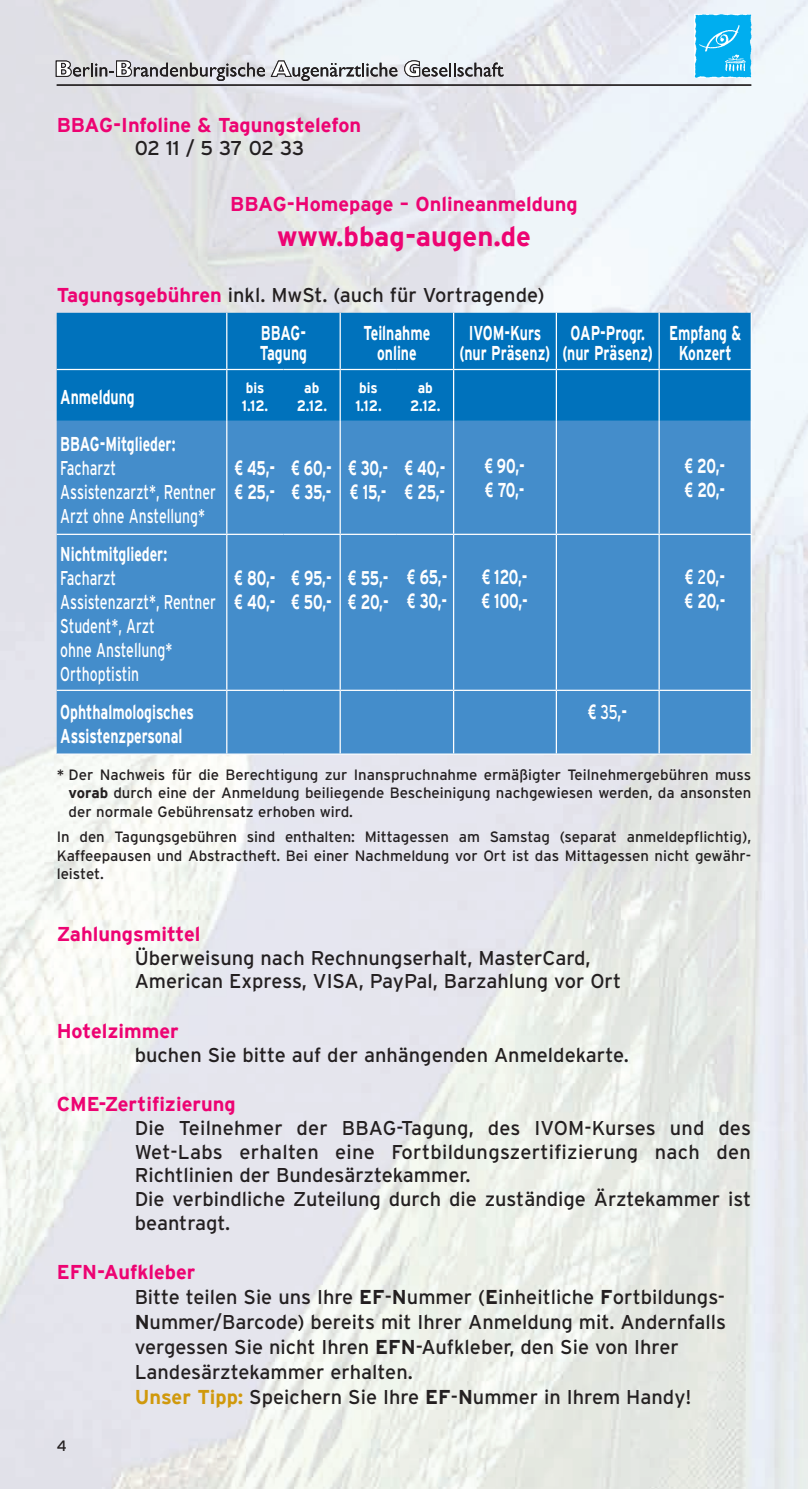
<style>
.page{position:relative;width:808px;height:1489px;background:#fff}
.page>*{position:absolute;margin:0;border:0;box-sizing:border-box;transform-origin:0 0}
.t1{font:700 27.5px "Interstate";color:#ed0372}
.t2{font:20px/23.8px "Interstate";color:#231f20}
.t3{font:700 20px/24px "Interstate";color:#fff;scale:.7 1}
.t4{font:20px/24px "Interstate";color:#fff;scale:.7 1}
.t5{font:700 20px "Interstate";color:#ed0372}
.t6{font:15px/18.8px "Interstate";color:#231f20;text-align:justify}
.t7{font:700 15px/18px "Interstate";color:#fff;scale:.9 1}
.s1{font-weight:700;color:#ed0372}
.s2{font-weight:700;color:#fff}
.s3{font-family:"Arial"}
.s4{font-weight:400}
.s5{font-family:"Arial";font-weight:700}
.s6{font-weight:700}
.s7{font-weight:700;color:#d0990c}
</style>
<div class="page">
<img style="left:0;top:0;width:808px;height:1488px">
<svg style="left:55px;top:60px;width:342px;height:21px;background:#b7b8bb"></svg>
<svg style="left:404px;top:60px;width:99px;height:17px;background:#acadb0"></svg>
<hr style="left:57px;top:84px;width:694px;height:2px;background:#231f20">
<img style="left:694px;top:14px;width:57px;height:63px">
<div style="left:57px;top:313px;width:694px;height:108px;background:#0072bc"></div>
<div style="left:57px;top:421px;width:694px;height:332px;background:#448dcb"></div>
<hr style="left:340px;top:313px;width:1px;height:56px;background:#fff">
<hr style="left:453px;top:313px;width:1px;height:56px;background:#fff">
<hr style="left:556px;top:313px;width:1px;height:56px;background:#fff">
<hr style="left:658px;top:313px;width:2px;height:56px;background:#fff">
<hr style="left:340px;top:421px;width:1px;height:112px;background:#fff">
<hr style="left:453px;top:421px;width:1px;height:112px;background:#fff">
<hr style="left:556px;top:421px;width:1px;height:112px;background:#fff">
<hr style="left:658px;top:421px;width:2px;height:112px;background:#fff">
<hr style="left:340px;top:535px;width:1px;height:154px;background:#fff">
<hr style="left:453px;top:535px;width:1px;height:154px;background:#fff">
<hr style="left:556px;top:535px;width:1px;height:154px;background:#fff">
<hr style="left:658px;top:535px;width:2px;height:154px;background:#fff">
<hr style="left:340px;top:691px;width:1px;height:62px;background:#fff">
<hr style="left:453px;top:691px;width:1px;height:62px;background:#fff">
<hr style="left:556px;top:691px;width:1px;height:62px;background:#fff">
<hr style="left:658px;top:691px;width:2px;height:62px;background:#fff">
<hr style="left:57px;top:533px;width:170px;height:2px;background:#fff">
<hr style="left:227px;top:533px;width:56px;height:2px;background:#fff">
<hr style="left:283px;top:533px;width:57px;height:2px;background:#fff">
<hr style="left:340px;top:533px;width:57px;height:2px;background:#fff">
<hr style="left:397px;top:533px;width:57px;height:2px;background:#fff">
<hr style="left:454px;top:533px;width:102px;height:2px;background:#fff">
<hr style="left:556px;top:533px;width:103px;height:2px;background:#fff">
<hr style="left:659px;top:533px;width:93px;height:2px;background:#fff">
<hr style="left:57px;top:689px;width:170px;height:2px;background:#fff">
<hr style="left:227px;top:689px;width:56px;height:2px;background:#fff">
<hr style="left:283px;top:689px;width:57px;height:2px;background:#fff">
<hr style="left:340px;top:689px;width:57px;height:2px;background:#fff">
<hr style="left:397px;top:689px;width:57px;height:2px;background:#fff">
<hr style="left:454px;top:689px;width:102px;height:2px;background:#fff">
<hr style="left:556px;top:689px;width:103px;height:2px;background:#fff">
<hr style="left:659px;top:689px;width:93px;height:2px;background:#fff">
<hr style="left:340px;top:370px;width:1px;height:51px;background:#fff">
<hr style="left:453px;top:370px;width:1px;height:51px;background:#fff">
<hr style="left:556px;top:370px;width:1px;height:51px;background:#fff">
<hr style="left:658px;top:370px;width:2px;height:51px;background:#fff">
<hr style="left:751px;top:313px;width:1px;height:56px;background:#fff">
<hr style="left:751px;top:370px;width:1px;height:51px;background:#fff">
<hr style="left:751px;top:421px;width:1px;height:112px;background:#fff">
<hr style="left:751px;top:535px;width:1px;height:154px;background:#fff">
<hr style="left:751px;top:691px;width:1px;height:62px;background:#fff">
<hr style="left:57px;top:369px;width:170px;height:1px;background:#fff">
<hr style="left:227px;top:369px;width:56px;height:1px;background:#fff">
<hr style="left:283px;top:369px;width:57px;height:1px;background:#fff">
<hr style="left:340px;top:369px;width:57px;height:1px;background:#fff">
<hr style="left:397px;top:369px;width:57px;height:1px;background:#fff">
<hr style="left:454px;top:369px;width:102px;height:1px;background:#fff">
<hr style="left:556px;top:369px;width:103px;height:1px;background:#fff">
<hr style="left:659px;top:369px;width:93px;height:1px;background:#fff">
<hr style="left:226px;top:313px;width:1px;height:56px;background:#fff">
<hr style="left:226px;top:370px;width:1px;height:51px;background:#fff">
<hr style="left:226px;top:421px;width:1px;height:112px;background:#fff">
<hr style="left:226px;top:535px;width:1px;height:154px;background:#fff">
<hr style="left:226px;top:691px;width:1px;height:62px;background:#fff">
<hr style="left:57px;top:753px;width:170px;height:1px;background:#fff">
<hr style="left:227px;top:753px;width:56px;height:1px;background:#fff">
<hr style="left:283px;top:753px;width:57px;height:1px;background:#fff">
<hr style="left:340px;top:753px;width:57px;height:1px;background:#fff">
<hr style="left:397px;top:753px;width:57px;height:1px;background:#fff">
<hr style="left:454px;top:753px;width:102px;height:1px;background:#fff">
<hr style="left:556px;top:753px;width:103px;height:1px;background:#fff">
<hr style="left:659px;top:753px;width:93px;height:1px;background:#fff">
<p class="t5" style="left:57px;top:113px;width:306px">BBAG-Infoline &amp; Tagungstelefon</p>
<p class="t2" style="left:135px;top:136px;width:171px">02 11 / 5 37 02 33</p>
<p class="t5" style="left:230px;top:193px;width:349px">BBAG-Homepage – Onlineanmeldung</p>
<h1 class="t1" style="left:277px;top:220px;width:255px">www.bbag-augen.de</h1>
<p class="t2" style="left:261px;top:275px;width:285px;line-height:38.8px;text-indent:-204px"><span class="s1">Tagungsgebühren</span> inkl. MwSt. (auch für Vortragende)<br><span class="s2">BBAG-</span></p>
<p class="t3" style="left:260px;top:341px;width:69px">Tagung</p>
<p class="t3" style="left:364px;top:323px;width:97px;line-height:20px;text-align:center">Teilnahme online</p>
<p class="t3" style="left:460px;top:323px;width:131px;line-height:20px;text-align:center">IVOM-Kurs (nur Präsenz)</p>
<p class="t3" style="left:562px;top:323px;width:131px;line-height:20px;text-align:center">OAP-Progr. (nur Präsenz)</p>
<p class="t3" style="left:669px;top:323px;width:105px;line-height:20px;text-align:center">Empfang &amp;<br>Konzert</p>
<p class="t3" style="left:60px;top:385px;width:108px">Anmeldung</p>
<p class="t7" style="left:242px;top:378px;width:31px">bis<br>1.12.</p>
<p class="t7" style="left:297px;top:378px;width:35px;text-align:center">ab<br>2.12.</p>
<p class="t7" style="left:355px;top:378px;width:31px">bis<br>1.12.</p>
<p class="t7" style="left:410px;top:378px;width:35px;text-align:center">ab<br>2.12.</p>
<p class="t3" style="left:60px;top:431px;width:166px">BBAG-Mitglieder:</p>
<p class="t4" style="left:60px;top:455px;width:224px">Facharzt<br>Assistenzarzt*, Rentner<br>Arzt ohne Anstellung*</p>
<p class="t3" style="left:235px;top:455px;width:59px"><span class="s3">€</span> 45,- <span class="s3">€</span> 25,-</p>
<p class="t3" style="left:292px;top:455px;width:59px"><span class="s3">€</span> 60,- <span class="s3">€</span> 35,-</p>
<p class="t3" style="left:349px;top:455px;width:58px"><span class="s3">€</span> 30,- <span class="s3">€</span> 15,-</p>
<p class="t3" style="left:405px;top:455px;width:59px"><span class="s3">€</span> 40,- <span class="s3">€</span> 25,-</p>
<p class="t3" style="left:485px;top:453px;width:59px"><span class="s3">€</span> 90,- <span class="s3">€</span> 70,-</p>
<p class="t3" style="left:685px;top:453px;width:59px"><span class="s3">€</span> 20,- <span class="s3">€</span> 20,-</p>
<p class="t3" style="left:60px;top:542px;width:154px">Nichtmitglieder:</p>
<p class="t4" style="left:60px;top:566px;width:224px">Facharzt<br>Assistenzarzt*, Rentner<br>Student*, Arzt<br>ohne Anstellung*<br>Orthoptistin</p>
<p class="t3" style="left:235px;top:566px;width:60px"><span class="s3">€</span> 80,- <span class="s3">€</span> 40,-</p>
<p class="t3" style="left:292px;top:566px;width:59px"><span class="s3">€</span> 95,- <span class="s3">€</span> 50,-</p>
<p class="t3" style="left:348px;top:566px;width:59px"><span class="s3">€</span> 55,- <span class="s3">€</span> 20,-</p>
<p class="t3" style="left:407px;top:565px;width:59px"><span class="s3">€</span> 65,- <span class="s3">€</span> 30,-</p>
<p class="t3" style="left:482px;top:565px;width:67px"><span class="s3">€</span> 120,- <span class="s3">€</span> 100,-</p>
<p class="t3" style="left:685px;top:565px;width:59px"><span class="s3">€</span> <span class="s4">2</span>0,- <span class="s3">€</span> 20,-</p>
<p class="t3" style="left:60px;top:700px;width:192px">Ophthalmologisches<br>Assistenzpersonal</p>
<p class="t4" style="left:588px;top:700px;width:57px"><span class="s5">€</span> 35<span class="s6">,-</span></p>
<p class="t6" style="left:69px;top:764px;width:684px;text-indent:-12px">* Der Nachweis für die Berechtigung zur Inanspruchnahme ermäßigter Teilnehmergebühren muss <span class="s6">vorab</span> durch eine der Anmeldung beiliegende Bescheinigung nachgewiesen werden, da ansonsten der normale Gebührensatz erhoben wird.</p>
<p class="t6" style="left:57px;top:827px;width:696px">In den Tagungsgebühren sind enthalten: Mittagessen am Samstag (separat anmeldepflichtig), Kaffeepausen und Abstractheft. Bei einer Nachmeldung vor Ort ist das Mittagessen nicht gewähr&shy;leistet.</p>
<p class="t5" style="left:57px;top:922px;width:145px">Zahlungsmittel</p>
<p class="t2" style="left:135px;top:945px;width:488px">Überweisung nach Rechnungserhalt, MasterCard,<br>American Express, VISA, PayPal, Barzahlung vor Ort</p>
<p class="t5" style="left:57px;top:1019px;width:124px">Hotelzimmer</p>
<p class="t2" style="left:135px;top:1042px;width:496px">buchen Sie bitte auf der anhängenden Anmeldekarte.</p>
<p class="t5" style="left:57px;top:1092px;width:180px">CME-Zertifizierung</p>
<p class="t2" style="left:135px;top:1115px;width:618px">Die Teilnehmer der BBAG-Tagung, des IVOM-Kurses und des Wet-Labs erhalten eine Fortbildungszertifizierung nach den Richtlinien der Bundesärztekammer.<br>Die verbindliche Zuteilung durch die zuständige Ärztekammer ist beantragt.</p>
<p class="t2" style="left:135px;top:1259px;width:593px;line-height:25px;text-indent:-78px"><span class="s1">EFN-Aufkleber<br></span>Bitte teilen Sie uns Ihre <span class="s6">EF</span>-<span class="s6">N</span>ummer (<span class="s6">E</span>inheitliche <span class="s6">F</span>ortbildungs-<span class="s6">N</span>ummer/Barcode) bereits mit Ihrer Anmeldung mit. Andernfalls vergessen Sie nicht Ihren <span class="s6">EFN</span>-Aufkleber, den Sie von Ihrer Landesärztekammer erhalten.<br><span class="s7">Unser Tipp:</span> Speichern Sie Ihre <span class="s6">EF</span>-<span class="s6">N</span>ummer in Ihrem Handy!</p>
<p class="t6" style="left:57px;top:1436px;width:12px">4</p>
</div>
